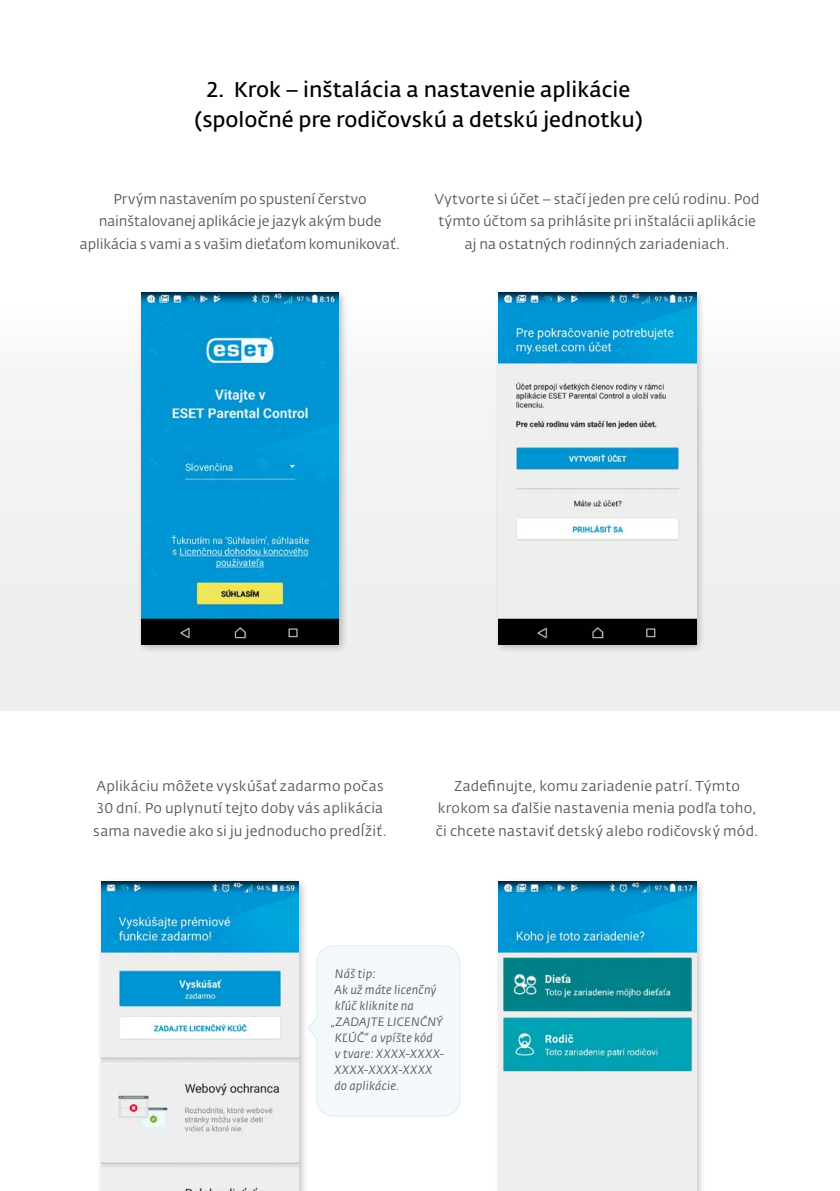
<style>
.page{position:relative;width:840px;height:1191px;background:#fff}
.page>*{position:absolute;margin:0;border:0;box-sizing:border-box;transform-origin:0 0}
.t1{font:600 21.2px/29.6px "Fedra Sans Alt Pro";color:#000;text-align:center}
.t2{font:14.2px/22.6px "Fedra Sans Alt Pro";letter-spacing:.01em;color:#58585a;text-align:center}
.t3{font:italic 12px "Fedra Sans Alt Pro";letter-spacing:.02em;color:#58585a}
.t4{font:italic 12px "Fedra Sans Alt Pro";letter-spacing:.065em;color:#58585a}
</style>
<div class="page">
<div style="left:0;top:297px;width:839px;height:413px;background:#f0f1f1"></div>
<div style="left:493px;top:288px;width:213px;height:366px;background:#000;opacity:.25"></div>
<img style="left:498px;top:293px;width:197px;height:351px">
<div style="left:136px;top:288px;width:213px;height:366px;background:#000;opacity:.25"></div>
<img style="left:141px;top:293px;width:198px;height:351px">
<div style="left:96px;top:877px;width:213px;height:314px;background:#000;opacity:.25"></div>
<img style="left:101px;top:882px;width:198px;height:309px">
<div style="left:493px;top:877px;width:213px;height:314px;background:#000;opacity:.25"></div>
<img style="left:498px;top:882px;width:197px;height:309px">
<svg style="left:306px;top:944px;width:155px;height:173px"></svg>
<h1 class="t1" style="left:194px;top:75px;width:449px">2. Krok – inštalácia a nastavenie aplikácie (spoločné pre rodičovskú a detskú jednotku)</h1>
<p class="t2" style="left:80px;top:187px;width:322px">Prvým nastavením po spustení čerstvo nainštalovanej aplikácie je jazyk akým bude aplikácia s vami a s vašim dieťaťom komunikovať.</p>
<p class="t2" style="left:434px;top:187px;width:326px">Vytvorte si účet – stačí jeden pre celú rodinu. Pod týmto účtom sa prihlásite pri inštalácii aplikácie aj na ostatných rodinných zariadeniach.</p>
<p class="t2" style="left:93px;top:774px;width:295px;text-align:left">Aplikáciu môžete vyskúšať zadarmo počas<br>30 dní. Po uplynutí tejto doby vás aplikácia sama navedie ako si ju jednoducho predĺžiť.</p>
<p class="t2" style="left:435px;top:774px;width:324px">Zadefinujte, komu zariadenie patrí. Týmto krokom sa ďalšie nastavenia menia podľa toho, či chcete nastaviť detský alebo rodičovský mód.</p>
<p class="t3" style="left:334px;top:966px;width:42px">Náš tip:</p>
<p class="t3" style="left:334px;top:982px;width:103px">Ak už máte licenčný</p>
<p class="t3" style="left:335px;top:998px;width:80px">kľúč kliknite na</p>
<p class="t3" style="left:331px;top:1014px;width:113px">„ZADAJTE LICENĆNÝ</p>
<p class="t3" style="left:334px;top:1030px;width:99px">KĽÚČ“ a vpíšte kód</p>
<p class="t4" style="left:335px;top:1046px;width:111px">v tvare: XXXX-XXXX-</p>
<p class="t4" style="left:334px;top:1062px;width:99px">XXXX-XXXX-XXXX</p>
<p class="t3" style="left:334px;top:1078px;width:67px">do aplikácie.</p>
</div>
